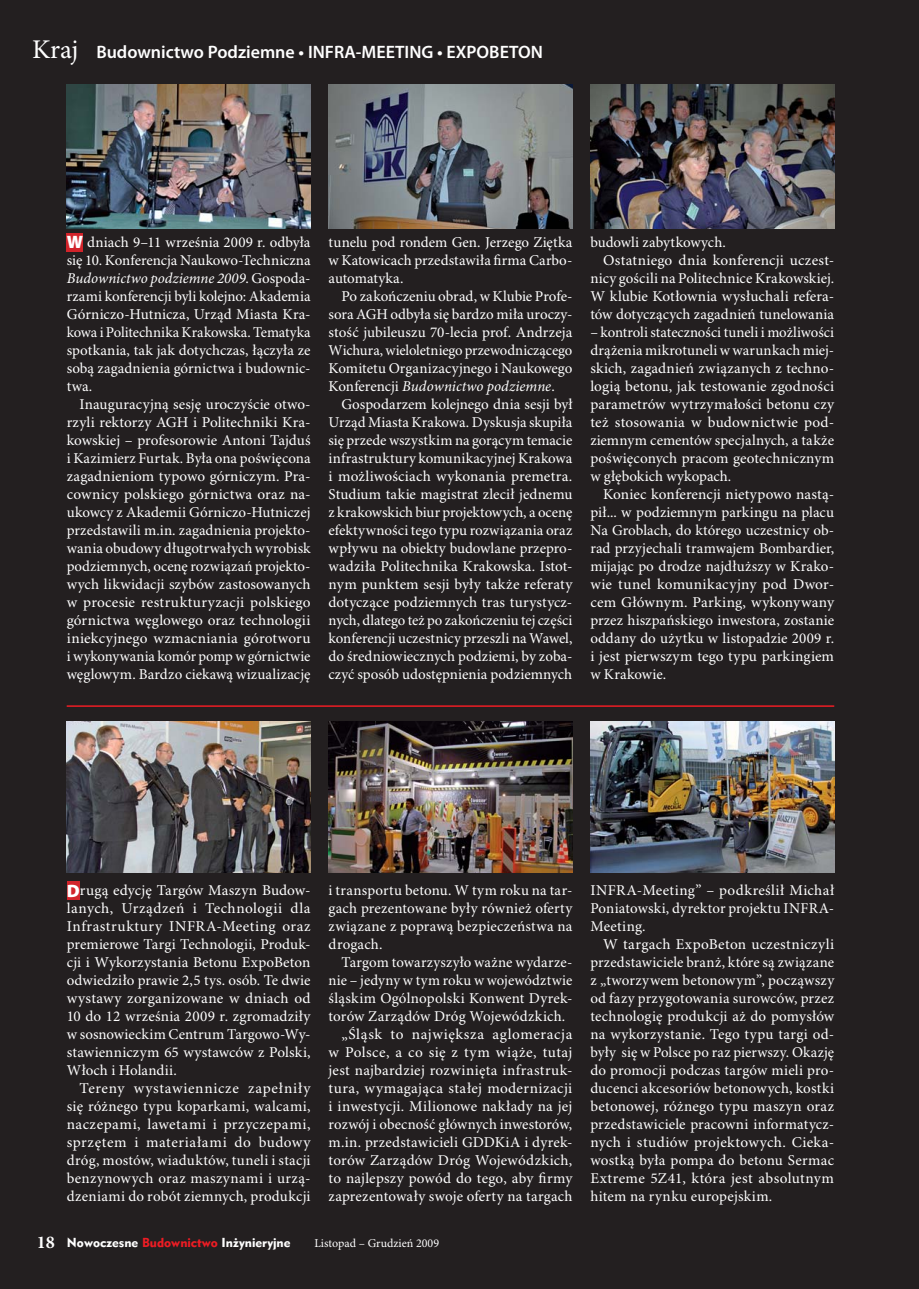
<style>
.page{position:relative;width:919px;height:1289px;background:#fff}
.page>*{position:absolute;margin:0;border:0;box-sizing:border-box;transform-origin:0 0}
.t1{font:600 18px "Myriad Pro";color:#fff}
.t2{font:15px/18px "Minion Pro";letter-spacing:.01em;color:#fff;text-align:justify}
.t3{font:12px "Geometr 415 Blk PL";color:#fff}
.t4{font:12px "Minion Pro";color:#fff}
.s1{font-family:"Minion Pro";font-weight:400;font-size:27px}
.s2{font-family:"Myriad Pro";font-weight:900;font-size:18px}
.s3{font-style:italic}
.s4{font-family:"Minion Pro";font-weight:700;font-size:18px}
.s5{color:#ed1c24}
</style>
<div class="page">
<div style="left:0;top:0;width:918px;height:1288px;background:#231f20"></div>
<hr style="left:67px;top:705px;width:767px;height:2px;background:#ed1c24">
<div style="left:67px;top:881px;width:13px;height:18px;background:#d2232a"></div>
<div style="left:67px;top:233px;width:16px;height:18px;background:#d2232a"></div>
<img style="left:67px;top:85px;width:243px;height:144px">
<img style="left:67px;top:721px;width:243px;height:151px">
<img style="left:328px;top:85px;width:244px;height:144px">
<img style="left:328px;top:721px;width:244px;height:151px">
<img style="left:590px;top:85px;width:244px;height:144px">
<img style="left:590px;top:721px;width:244px;height:151px">
<p class="t1" style="left:32px;top:45px;width:512px"><span class="s1">Kraj</span> Budownictwo Podziemne • INFRA-MEETING • EXPOBETON</p>
<p class="t2" style="left:67px;top:234px;width:245px"><span class="s2">W</span> dniach 9–11 września 2009 r. odbyła się 10. Konferencja Naukowo-Techniczna <span class="s3">Budownictwo podziemne 2009</span>. Gospoda&shy;rzami konferencji byli kolejno: Akademia Górniczo-Hutnicza, Urząd Miasta Kra&shy;kowa i Politechnika Krakowska. Tematyka spotkania, tak jak dotychczas, łączyła ze sobą zagadnienia górnictwa i budownic&shy;twa.</p>
<p class="t2" style="left:67px;top:396px;width:246px;text-indent:13px">Inauguracyjną sesję uroczyście otwo&shy;rzyli rektorzy AGH i Politechniki Kra&shy;kowskiej – profesorowie Antoni Tajduś i Kazimierz Furtak. Była ona poświęcona zagadnieniom typowo górniczym. Pra&shy;cownicy polskiego górnictwa oraz na&shy;ukowcy z Akademii Górniczo-Hutniczej przedstawili m.in. zagadnienia projekto&shy;wania obudowy długotrwałych wyrobisk podziemnych, ocenę rozwiązań projekto&shy;wych likwidacji szybów zastosowanych w procesie restrukturyzacji polskiego górnictwa węglowego oraz technologii iniekcyjnego wzmacniania górotworu i wykonywania komór pomp w górnictwie węglowym. Bardzo ciekawą wizualizację</p>
<p class="t2" style="left:328px;top:234px;width:245px">tunelu pod rondem Gen. Jerzego Ziętka w Katowicach przedstawiła firma Carbo&shy;automatyka.</p>
<p class="t2" style="left:328px;top:288px;width:245px;text-indent:13px">Po zakończeniu obrad, w Klubie Profe&shy;sora AGH odbyła się bardzo miła uroczy&shy;stość jubileuszu 70-lecia prof. Andrzeja Wichura, wieloletniego przewodniczącego Komitetu Organizacyjnego i Naukowego Konferencji <span class="s3">Budownictwo podziemne</span>.</p>
<p class="t2" style="left:328px;top:396px;width:245px;text-indent:13px">Gospodarzem kolejnego dnia sesji był Urząd Miasta Krakowa. Dyskusja skupiła się przede wszystkim na gorącym temacie infrastruktury komunikacyjnej Krakowa i możliwościach wykonania premetra.<br>Studium takie magistrat zlecił jednemu z krakowskich biur projektowych, a ocenę efektywności tego typu rozwiązania oraz wpływu na obiekty budowlane przepro&shy;wadziła Politechnika Krakowska. Istot&shy;nym punktem sesji były także referaty dotyczące podziemnych tras turystycz&shy;nych, dlatego też po zakończeniu tej części konferencji uczestnicy przeszli na Wawel, do średniowiecznych podziemi, by zoba&shy;czyć sposób udostępnienia podziemnych</p>
<p class="t2" style="left:590px;top:234px;width:137px">budowli zabytkowych.</p>
<p class="t2" style="left:603px;top:252px;width:232px">Ostatniego dnia konferencji uczest-</p>
<p class="t2" style="left:590px;top:270px;width:245px">nicy gościli na Politechnice Krakowskiej.</p>
<p class="t2" style="left:590px;top:288px;width:245px">W klubie Kotłownia wysłuchali refera-</p>
<p class="t2" style="left:590px;top:306px;width:245px">tów dotyczących zagadnień tunelowania</p>
<p class="t2" style="left:590px;top:324px;width:245px">– kontroli stateczności tuneli i możliwości drążenia mikrotuneli w warunkach miej&shy;skich, zagadnień związanych z techno&shy;logią betonu, jak testowanie zgodności parametrów wytrzymałości betonu czy też stosowania w budownictwie pod&shy;ziemnym cementów specjalnych, a także poświęconych pracom geotechnicznym w głębokich wykopach.</p>
<p class="t2" style="left:590px;top:486px;width:245px;text-indent:13px">Koniec konferencji nietypowo nastą&shy;pił... w podziemnym parkingu na placu Na Groblach, do którego uczestnicy ob&shy;rad przyjechali tramwajem Bombardier, mijając po drodze najdłuższy w Krako&shy;wie tunel komunikacyjny pod Dwor&shy;cem Głównym. Parking, wykonywany przez hiszpańskiego inwestora, zostanie oddany do użytku w listopadzie 2009 r. i jest pierwszym tego typu parkingiem w Krakowie.</p>
<p class="t2" style="left:67px;top:882px;width:245px"><span class="s2">D</span>rugą edycję Targów Maszyn Budow&shy;lanych, Urządzeń i Technologii dla Infrastruktury INFRA-Meeting oraz premierowe Targi Technologii, Produk&shy;cji i Wykorzystania Betonu ExpoBeton odwiedziło prawie 2,5 tys. osób. Te dwie wystawy zorganizowane w dniach od 10 do 12 września 2009 r. zgromadziły w sosnowieckim Centrum Targowo-Wy&shy;stawienniczym 65 wystawców z Polski, Włoch i Holandii.</p>
<p class="t2" style="left:67px;top:1080px;width:245px;text-indent:13px">Tereny wystawiennicze zapełniły się różnego typu koparkami, walcami, naczepami, lawetami i przyczepami, sprzętem i materiałami do budowy dróg, mostów, wiaduktów, tuneli i stacji benzynowych oraz maszynami i urzą&shy;dzeniami do robót ziemnych, produkcji</p>
<p class="t2" style="left:328px;top:882px;width:245px">i transportu betonu. W tym roku na tar&shy;gach prezentowane były również oferty związane z poprawą bezpieczeństwa na drogach.</p>
<p class="t2" style="left:341px;top:954px;width:232px">Targom towarzyszyło ważne wydarze-</p>
<p class="t2" style="left:328px;top:972px;width:245px">nie – jedyny w tym roku w województwie</p>
<p class="t2" style="left:328px;top:990px;width:245px">śląskim Ogólnopolski Konwent Dyrek-</p>
<p class="t2" style="left:328px;top:1008px;width:238px">torów Zarządów Dróg Wojewódzkich.</p>
<p class="t2" style="left:341px;top:1026px;width:232px">„Śląsk to największa aglomeracja</p>
<p class="t2" style="left:328px;top:1044px;width:246px">w Polsce, a co się z tym wiąże, tutaj</p>
<p class="t2" style="left:328px;top:1062px;width:245px">jest najbardziej rozwinięta infrastruk-</p>
<p class="t2" style="left:328px;top:1080px;width:245px">tura, wymagająca stałej modernizacji</p>
<p class="t2" style="left:328px;top:1098px;width:246px">i inwestycji. Milionowe nakłady na jej</p>
<p class="t2" style="left:328px;top:1116px;width:245px">rozwój i obecność głównych inwestorów,</p>
<p class="t2" style="left:328px;top:1134px;width:245px">m.in. przedstawicieli GDDKiA i dyrek-</p>
<p class="t2" style="left:328px;top:1152px;width:245px">torów Zarządów Dróg Wojewódzkich,</p>
<p class="t2" style="left:328px;top:1170px;width:245px">to najlepszy powód do tego, aby firmy</p>
<p class="t2" style="left:328px;top:1188px;width:245px">zaprezentowały swoje oferty na targach</p>
<p class="t3" style="left:37px;top:1235px;width:255px"><span class="s4">18</span> Nowoczesne <span class="s5">Budownictwo</span> Inżynieryjne</p>
<p class="t4" style="left:314px;top:1238px;width:126px">Listopad – Grudzień 2009</p>
<p class="t2" style="left:590px;top:882px;width:245px">INFRA-Meeting” – podkreślił Michał Poniatowski, dyrektor projektu INFRA-Meeting.</p>
<p class="t2" style="left:590px;top:936px;width:245px;text-indent:13px">W targach ExpoBeton uczestniczyli przedstawiciele branż, które są związane z „tworzywem betonowym”, począwszy od fazy przygotowania surowców, przez technologię produkcji aż do pomysłów na wykorzystanie. Tego typu targi od&shy;były się w Polsce po raz pierwszy. Okazję do promocji podczas targów mieli pro&shy;ducenci akcesoriów betonowych, kostki betonowej, różnego typu maszyn oraz przedstawiciele pracowni informatycz&shy;nych i studiów projektowych. Cieka&shy;wostką była pompa do betonu Sermac Extreme 5Z41, która jest absolutnym hitem na rynku europejskim.</p>
</div>
